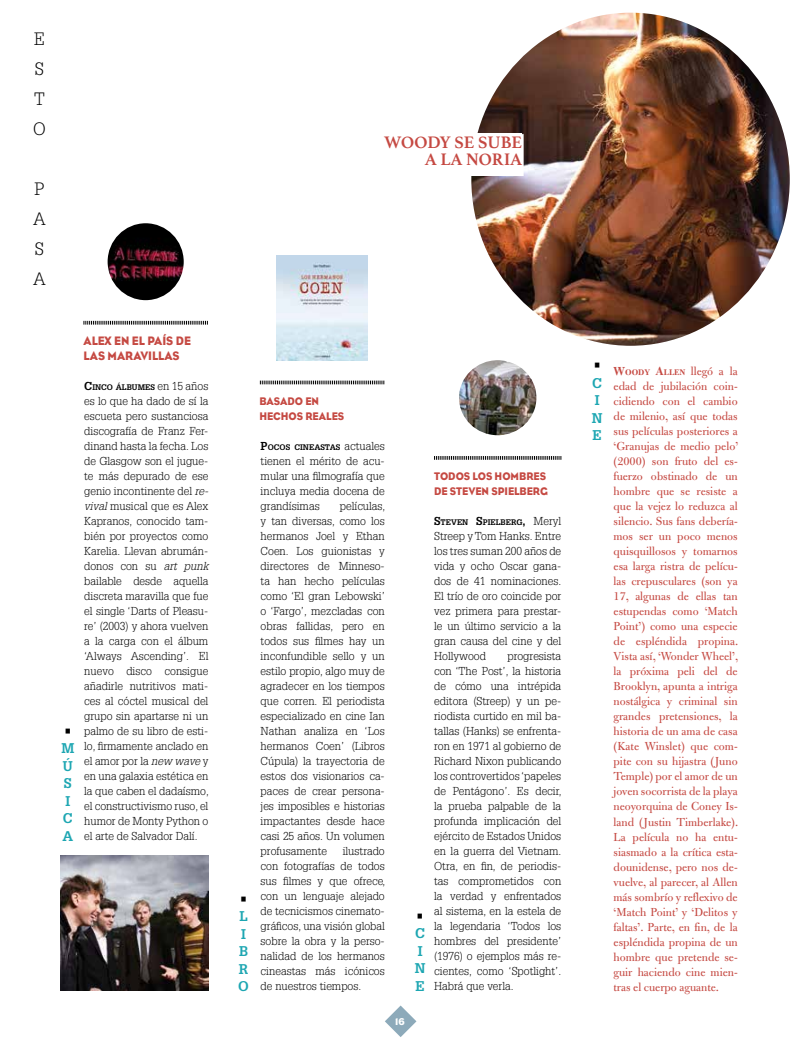
<style>
.page{position:relative;width:798px;height:1053px;background:#fff}
.page>*{position:absolute;margin:0;border:0;box-sizing:border-box;transform-origin:0 0}
.t1{font:700 17.5px/17.5px "Athelas";color:#c54942;text-align:right}
.t2{font:300 17.5px/30px "Glypha LT Std";color:#000;text-align:justify}
.t3{font:700 13.75px/17.5px "Glypha LT Std";color:#1da6b2}
.t4{font:700 13.75px "Glypha LT Std";color:#000}
.t5{font:12.5px/15px "Bulmer MT Std";color:#c54942;text-align:justify}
.t6{font:12.5px/15px "Bureau Eagle";color:#c54942;scale:.93 1}
.t7{font:300 11.25px/15px "Glypha LT Std";color:#000;text-align:justify}
.t8{font:11.25px/15px "Bureau Eagle";color:#c54942;scale:.93 1}
.t9{font:10px "Bureau Eagle";color:#fff}
.t10{font:700 8.75px "Bulmer MT Std";color:#c54942}
.t11{font:700 7.88px "Glypha LT Std";color:#000}
.s1{font-size:11.25px}
.s2{font-weight:300;font-size:11.25px}
.s3{font-style:italic}
.s4{font-size:12.5px}
.s5{font-weight:400;font-size:12.5px}
</style>
<div class="page">
<svg style="left:385px;top:1005px;width:31px;height:32px"></svg>
<img style="left:60px;top:855px;width:148px;height:135px">
<img style="left:108px;top:223px;width:76px;height:77px">
<img style="left:277px;top:256px;width:90px;height:104px">
<img style="left:459px;top:360px;width:77px;height:75px">
<img style="left:471px;top:13px;width:318px;height:333px">
<svg style="left:84px;top:321px;width:124px;height:3px"></svg>
<svg style="left:434px;top:456px;width:127px;height:4px"></svg>
<svg style="left:260px;top:380px;width:124px;height:4px"></svg>
<div style="left:356px;top:134px;width:167px;height:42px;background:#fff"></div>
<div style="left:355px;top:132px;width:167px;height:42px;background:#fff"></div>
<h1 class="t2" style="left:33px;top:24px;width:14px">E S T O</h1>
<h1 class="t2" style="left:33px;top:174px;width:14px">P A S A</h1>
<p class="t4" style="left:64px;top:722px;width:10px">•</p>
<p class="t3" style="left:61px;top:739px;width:14px">M<br>Ú<br>S<br>I<br>C<br>A</p>
<p class="t6" style="left:84px;top:333px;width:117px">ALEX EN EL PAÍS DE<br>LAS MARAVILLAS</p>
<p class="t11" style="left:84px;top:382px;width:126px"><span class="s1">C</span>INCO ÁLBUMES <span class="s2">en 15 años</span></p>
<p class="t7" style="left:84px;top:394px;width:126px">es lo que ha dado de sí la escueta pero sustanciosa discografía de Franz Fer&shy;dinand hasta la fecha. Los de Glasgow son el jugue&shy;te más depurado de ese genio incontinente del <span class="s3">re&shy;vival</span> musical que es Alex Kapranos, conocido tam&shy;bién por proyectos como Karelia. Llevan abrumán&shy;donos con su <span class="s3">art punk </span>bailable desde aquella discreta maravilla que fue el single ‘Darts of Pleasu&shy;re’ (2003) y ahora vuelven a la carga con el álbum ‘Always Ascending’. El nuevo disco consigue añadirle nutritivos mati&shy;ces al cóctel musical del grupo sin apartarse ni un palmo de su libro de esti&shy;lo, firmamente anclado en el amor por la <span class="s3">new wave</span> y en una galaxia estética en la que caben el dadaísmo, el constructivismo ruso, el humor de Monty Python o el arte de Salvador Dalí.</p>
<h1 class="t1" style="left:384px;top:133px;width:140px">WOODY SE SUBE<br>A LA NORIA</h1>
<p class="t4" style="left:239px;top:890px;width:10px">•</p>
<p class="t3" style="left:238px;top:907px;width:12px">L<br>I<br>B<br>R<br>O</p>
<p class="t8" style="left:259px;top:394px;width:93px">BASADO EN<br>HECHOS REALES</p>
<p class="t11" style="left:260px;top:442px;width:126px"><span class="s1">P</span>OCOS CINEASTAS <span class="s2">actuales</span></p>
<p class="t7" style="left:260px;top:454px;width:126px">tienen el mérito de acu&shy;mular una filmografía que incluya media docena de grandísimas</p>
<p class="t7" style="left:260px;top:499px;width:126px;text-indent:79px">películas, y tan diversas, como los hermanos Joel y Ethan Coen. Los guionistas y directores de Minneso&shy;ta han hecho películas como ‘El gran Lebowski’ o ‘Fargo’, mezcladas con obras fallidas, pero en todos sus filmes hay un inconfundible sello y un estilo propio, algo muy de agradecer en los tiempos que corren. El periodista especializado en cine Ian Nathan analiza en ‘Los hermanos Coen’ (Libros Cúpula) la trayectoria de estos dos visionarios ca&shy;paces de crear persona&shy;jes imposibles e historias impactantes desde hace casi 25 años. Un volumen profusamente</p>
<p class="t7" style="left:260px;top:844px;width:126px;text-indent:82px">ilustrado con fotografías de todos sus filmes y que ofrece, con un lenguaje alejado de tecnicismos cinemato&shy;gráficos, una visión global sobre la obra y la perso&shy;nalidad de los hermanos cineastas más icónicos de nuestros tiempos.</p>
<p class="t9" style="left:395px;top:1015px;width:11px">16</p>
<p class="t4" style="left:416px;top:907px;width:10px">•</p>
<p class="t3" style="left:414px;top:924px;width:12px">C<br>I<br>N<br>E</p>
<p class="t8" style="left:434px;top:469px;width:124px">TODOS LOS HOMBRES<br>DE STEVEN SPIELBERG</p>
<p class="t11" style="left:434px;top:517px;width:128px"><span class="s1">S</span>TEVEN <span class="s1">S</span>PIELBERG<span class="s1">,</span> <span class="s2">Meryl</span></p>
<p class="t7" style="left:434px;top:529px;width:128px">Streep y Tom Hanks. Entre los tres suman 200 años de vida y ocho Oscar gana&shy;dos de 41 nominaciones.<br>El trío de oro coincide por vez primera para prestar&shy;le un último servicio a la gran causa del cine y del Hollywood</p>
<p class="t7" style="left:434px;top:649px;width:129px;text-indent:73px">progresista con ‘The Post’, la historia de cómo una intrépida editora (Streep) y un pe&shy;riodista curtido en mil ba&shy;tallas (Hanks) se enfrenta&shy;ron en 1971 al gobierno de Richard Nixon publicando los controvertidos ‘papeles de Pentágono’. Es decir, la prueba palpable de la profunda implicación del ejército de Estados Unidos en la guerra del Vietnam.<br>Otra, en fin, de periodis&shy;tas comprometidos con la verdad y enfrentados al sistema, en la estela de la legendaria ‘Todos los hombres del presidente’ (1976) o ejemplos más re&shy;cientes, como ‘Spotlight’.<br>Habrá que verla.</p>
<p class="t4" style="left:592px;top:356px;width:10px">•</p>
<p class="t3" style="left:591px;top:373px;width:12px">C<br>I<br>N<br>E</p>
<p class="t10" style="left:613px;top:368px;width:126px"><span class="s4">W</span>OODY <span class="s4">A</span>LLEN <span class="s5">llegó a la</span></p>
<p class="t5" style="left:613px;top:379px;width:126px">edad de jubilación coin&shy;cidiendo con el cambio de milenio, así que todas sus películas posteriores a ‘Granujas de medio pelo’ (2000) son fruto del es&shy;fuerzo obstinado de un hombre que se resiste a que la vejez lo reduzca al silencio. Sus fans debería&shy;mos ser un poco menos quisquillosos y tomarnos esa larga ristra de pelícu&shy;las crepusculares (son ya 17, algunas de ellas tan estupendas como ‘Match Point’) como una especie de espléndida propina.<br>Vista así, ‘Wonder Wheel’, la próxima peli del de Brooklyn, apunta a intriga nostálgica y criminal sin grandes pretensiones, la historia de un ama de casa (Kate Winslet) que com&shy;pite con su hijastra (Juno Temple) por el amor de un joven socorrista de la playa neoyorquina de Coney Is&shy;land (Justin Timberlake).<br>La película no ha entu&shy;siasmado a la crítica esta&shy;dounidense, pero nos de&shy;vuelve, al parecer, al Allen más sombrío y reflexivo de ‘Match Point’ y ‘Delitos y faltas’. Parte, en fin, de la espléndida propina de un hombre que pretende se&shy;guir haciendo cine mien&shy;tras el cuerpo aguante.</p>
</div>
